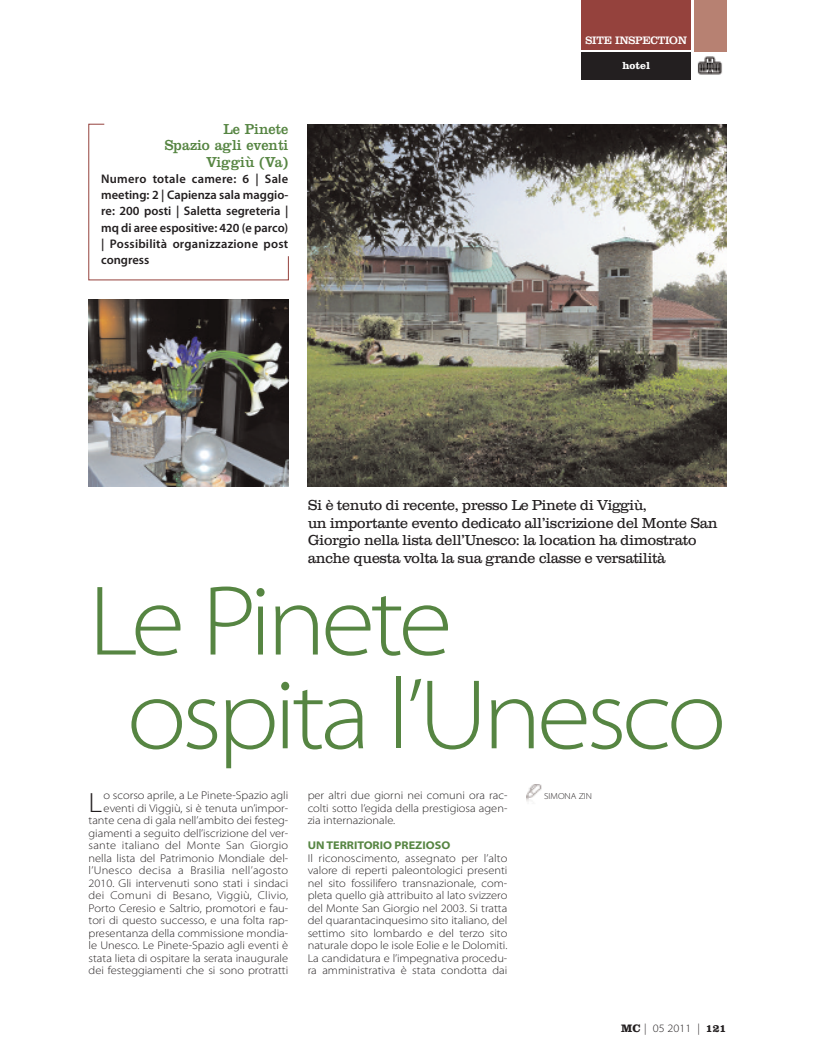
<style>
.page{position:relative;width:815px;height:1063px;background:#fff}
.page>*{position:absolute;margin:0;border:0;box-sizing:border-box;transform-origin:0 0}
.t1{font:300 semi-expanded 100px/93.8px "Myriad Pro";letter-spacing:-.05em;color:#568542}
.t2{font:300 semi-expanded 27.88px "Myriad Pro";color:#231f20}
.t3{font:15px/17.5px "Clarendon T Ligh";letter-spacing:-.035em;color:#231f20}
.t4{font:15px/16.2px "Clarendon LT Std";color:#568542;text-align:right;scale:.95 1}
.t5{font:600 12.5px/16.2px "Myriad Pro";letter-spacing:.02em;color:#231f20;text-align:justify}
.t6{font:300 semi-expanded 11.25px/12.5px "Myriad Pro";color:#231f20;text-align:justify}
.t7{font:700 semi-expanded 11.25px "Myriad Pro";color:#568542}
.t8{font:11.25px "Clarendon LT Std";letter-spacing:-.02em;color:#fff}
.t9{font:700 10.62px "Clarendon LT Std";color:#fff}
.t10{font:300 semi-expanded 8.75px "Myriad Pro";color:#231f20}
.s1{font-family:"Clarendon LT Std";font-weight:700;font-stretch:normal}
</style>
<div class="page">
<div style="left:581px;top:0;width:110px;height:50px;background:#95423d"></div>
<div style="left:581px;top:52px;width:110px;height:27px;background:#231f20"></div>
<div style="left:694px;top:0;width:32px;height:79px;background:#b78172"></div>
<img style="left:694px;top:52px;width:32px;height:27px">
<img style="left:89px;top:299px;width:199px;height:188px">
<img style="left:308px;top:124px;width:418px;height:363px">
<svg style="left:88px;top:124px;width:201px;height:156px"></svg>
<img style="left:527px;top:784px;width:15px;height:18px">
<h3 class="t4" style="left:165px;top:123px;width:132px">Le Pinete<br>Spazio agli eventi<br>Viggiù (Va)</h3>
<p class="t5" style="left:101px;top:172px;width:189px">Numero totale camere: 6 | Sale meeting: 2 | Capienza sala maggio&shy;re: 200 posti | Saletta segreteria | mq di aree espositive: 420 (e parco) | Possibilità organizzazione post congress</p>
<p class="t8" style="left:586px;top:36px;width:103px">SITE INSPECTION</p>
<p class="t9" style="left:622px;top:62px;width:29px">hotel</p>
<h3 class="t3" style="left:308px;top:496px;width:412px">Si è tenuto di recente, presso Le Pinete di Viggiù,<br>un importante evento dedicato all’iscrizione del Monte San Giorgio nella lista dell’Unesco: la location ha dimostrato anche questa volta la sua grande classe e versatilità</h3>
<h1 class="t1" style="left:127px;top:582px;width:601px;text-indent:-39px">Le Pinete<br>ospita l’Unesco</h1>
<h2 class="t2" style="left:89px;top:792px;width:15px">L</h2>
<p class="t6" style="left:89px;top:790px;width:201px;text-align:right">o scorso aprile, a Le Pinete-Spazio agli eventi di Viggiù, si è tenuta un’impor&shy;tante cena di gala nell’ambito dei festeg&shy;giamenti a seguito dell’iscrizione del ver&shy;sante italiano del Monte San Giorgio nella lista del Patrimonio Mondiale del&shy;l’Unesco decisa a Brasilia nell’agosto 2010. Gli intervenuti sono stati i sindaci dei Comuni di Besano, Viggiù, Clivio, Porto Ceresio e Saltrio, promotori e fau&shy;tori di questo successo, e una folta rap&shy;presentanza della commissione mondia&shy;le Unesco. Le Pinete-Spazio agli eventi è stata lieta di ospitare la serata inaugurale dei festeggiamenti che si sono protratti</p>
<p class="t6" style="left:308px;top:790px;width:201px">per altri due giorni nei comuni ora rac&shy;colti sotto l’egida della prestigiosa agen&shy;zia internazionale.</p>
<p class="t7" style="left:308px;top:841px;width:144px">UN TERRITORIO PREZIOSO</p>
<p class="t6" style="left:308px;top:852px;width:201px">Il riconoscimento, assegnato per l’alto valore di reperti paleontologici presenti nel sito fossilifero transnazionale, com&shy;pleta quello già attribuito al lato svizzero del Monte San Giorgio nel 2003. Si tratta del quarantacinquesimo sito italiano, del settimo sito lombardo e del terzo sito naturale dopo le isole Eolie e le Dolomiti.<br>La candidatura e l’impegnativa procedu&shy;ra amministrativa è stata condotta dai</p>
<p class="t10" style="left:544px;top:793px;width:49px">SIMONA ZIN</p>
<p class="t6" style="left:621px;top:1023px;width:107px"><span class="s1">MC</span> | 05 2011 | <span class="s1">121</span></p>
</div>
